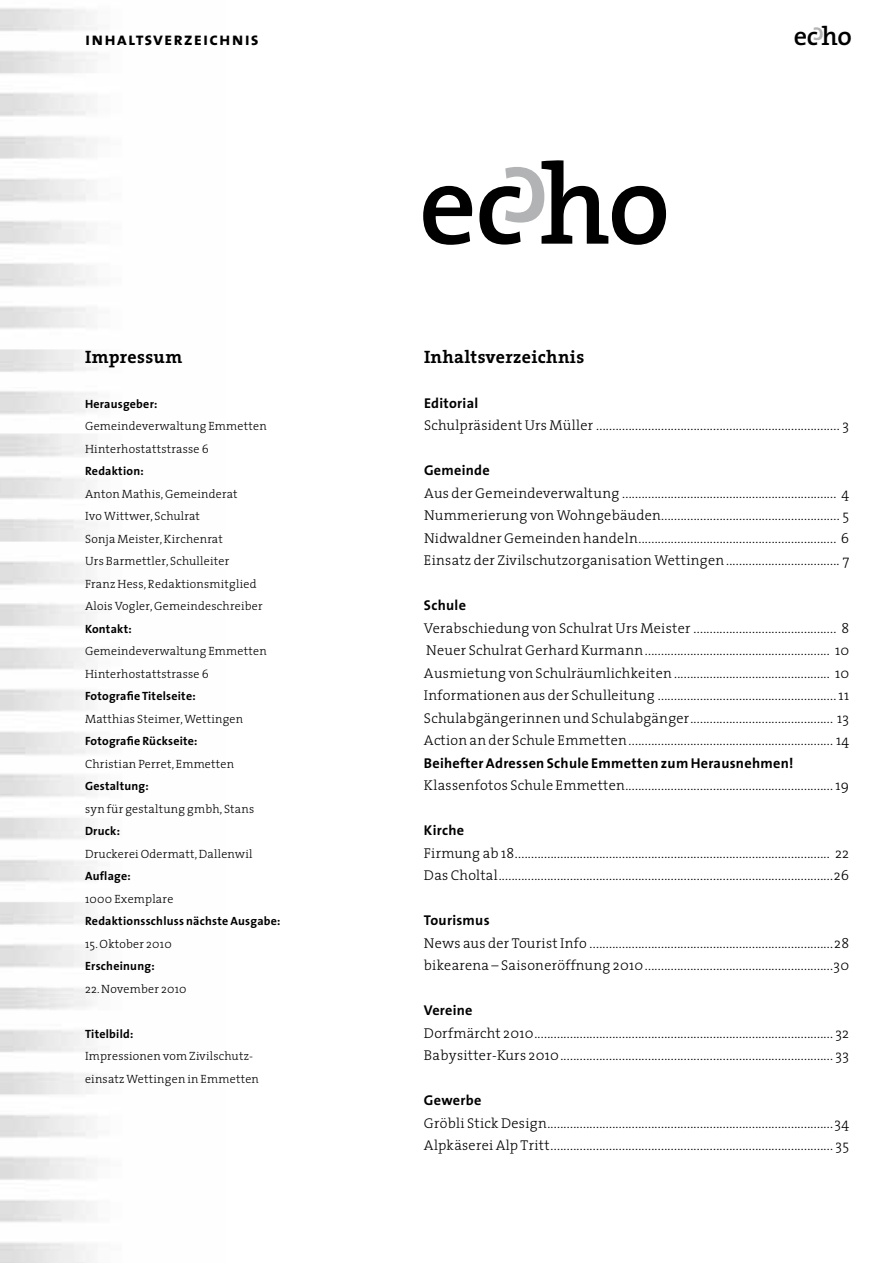
<style>
.page{position:relative;width:893px;height:1263px;background:#fff}
.page>*{position:absolute;margin:0;border:0;box-sizing:border-box;transform-origin:0 0}
.t1{font:600 113.85px "The Serif";color:#000}
.t2{font:600 26.25px "The Serif";color:#000}
.t3{font:700 18px "The Serif";letter-spacing:.02em;color:#000}
.t4{font:18px "The Sans Bold Caps";letter-spacing:.06em;color:#000}
.t5{font:300 14.25px/22.5px "The Serif";letter-spacing:.02em;color:#000}
.t6{font:700 14.25px "The Sans";letter-spacing:.02em;color:#000}
.t7{font:300 12px/22.5px "The Serif";letter-spacing:.02em;color:#000}
.t8{font:700 12px "The Sans";letter-spacing:.02em;color:#000}
.s1{font-family:"The Sans"}
</style>
<div class="page">
<p class="t4" style="left:85px;top:24px;width:175px">inhaltsverzeichnis</p>
<h2 class="t2" style="left:794px;top:14px;width:60px">e<span class="s1">c</span>ho</h2>
<p class="t3" style="left:85px;top:341px;width:99px">Impressum</p>
<p class="t8" style="left:85px;top:393px;width:74px">Herausgeber:</p>
<p class="t7" style="left:85px;top:414px;width:183px">Gemeindeverwaltung Emmetten<br>Hinterhostattstrasse 6</p>
<p class="t8" style="left:85px;top:461px;width:60px">Redaktion:</p>
<p class="t7" style="left:85px;top:482px;width:179px">Anton Mathis, Gemeinderat<br>Ivo Wittwer, Schulrat<br>Sonja Meister, Kirchenrat<br>Urs Barmettler, Schulleiter<br>Franz Hess, Redaktionsmitglied<br>Alois Vogler, Gemeindeschreiber</p>
<p class="t8" style="left:85px;top:618px;width:48px">Kontakt:</p>
<p class="t7" style="left:85px;top:639px;width:183px">Gemeindeverwaltung Emmetten<br>Hinterhostattstrasse 6</p>
<p class="t8" style="left:85px;top:686px;width:112px">Fotografie Titelseite:</p>
<p class="t7" style="left:85px;top:707px;width:160px">Matthias Steimer, Wettingen</p>
<p class="t8" style="left:85px;top:731px;width:114px">Fotografie Rückseite:</p>
<p class="t7" style="left:85px;top:752px;width:151px">Christian Perret, Emmetten</p>
<p class="t8" style="left:85px;top:776px;width:65px">Gestaltung:</p>
<p class="t7" style="left:85px;top:797px;width:171px">syn für gestaltung gmbh, Stans</p>
<p class="t8" style="left:85px;top:821px;width:36px">Druck:</p>
<p class="t7" style="left:85px;top:842px;width:169px">Druckerei Odermatt, Dallenwil</p>
<p class="t8" style="left:85px;top:866px;width:47px">Auflage:</p>
<p class="t7" style="left:85px;top:887px;width:90px">1000 Exemplare</p>
<p class="t8" style="left:85px;top:911px;width:197px">Redaktionsschluss nächste Ausgabe:</p>
<p class="t7" style="left:85px;top:932px;width:88px">15. Oktober 2010</p>
<p class="t8" style="left:85px;top:956px;width:71px">Erscheinung:</p>
<p class="t7" style="left:85px;top:977px;width:103px">22. November 2010</p>
<p class="t8" style="left:85px;top:1023px;width:50px">Titelbild:</p>
<p class="t7" style="left:85px;top:1044px;width:175px">Impressionen vom Zivilschutz&shy;einsatz Wettingen in Emmetten</p>
<h1 class="t1" style="left:419px;top:110px;width:253px">e<span class="s1">c</span>ho</h1>
<p class="t3" style="left:424px;top:341px;width:162px">Inhaltsverzeichnis</p>
<p class="t6" style="left:424px;top:391px;width:56px">Editorial</p>
<p class="t5" style="left:424px;top:413px;width:427px">Schulpräsident Urs Müller ........................................................................... 3</p>
<p class="t6" style="left:424px;top:458px;width:67px">Gemeinde</p>
<p class="t5" style="left:424px;top:481px;width:427px;text-align:justify">Aus der Gemeindeverwaltung .................................................................. 4<br>Nummerierung von Wohngebäuden....................................................... 5<br>Nidwaldner Gemeinden handeln............................................................. 6<br>Einsatz der Zivilschutzorganisation Wettingen................................... 7</p>
<p class="t6" style="left:424px;top:593px;width:44px">Schule</p>
<p class="t5" style="left:424px;top:616px;width:427px;text-align:justify">Verabschiedung von Schulrat Urs Meister ............................................ 8<br>Neuer Schulrat Gerhard Kurmann......................................................... 10<br>Ausmietung von Schulräumlichkeiten ................................................ 10<br>Informationen aus der Schulleitung ....................................................... 11<br>Schulabgängerinnen und Schulabgänger............................................ 13<br>Action an der Schule Emmetten............................................................... 14</p>
<p class="t6" style="left:424px;top:751px;width:371px">Beihefter Adressen Schule Emmetten zum Herausnehmen!</p>
<p class="t5" style="left:424px;top:774px;width:427px">Klassenfotos Schule Emmetten................................................................19</p>
<p class="t6" style="left:424px;top:818px;width:42px">Kirche</p>
<p class="t5" style="left:424px;top:841px;width:427px">Firmung ab 18................................................................................................. 22<br>Das Choltal.......................................................................................................26</p>
<p class="t6" style="left:424px;top:908px;width:67px">Tourismus</p>
<p class="t5" style="left:424px;top:931px;width:427px">News aus der Tourist Info ...........................................................................28 bikearena – Saisoneröffnung 2010..........................................................30</p>
<p class="t6" style="left:424px;top:998px;width:50px">Vereine</p>
<p class="t5" style="left:424px;top:1021px;width:427px">Dorfmärcht 2010............................................................................................ 32<br>Babysitter-Kurs 2010.................................................................................... 33</p>
<p class="t6" style="left:424px;top:1088px;width:59px">Gewerbe</p>
<p class="t5" style="left:424px;top:1111px;width:427px">Gröbli Stick Design........................................................................................34<br>Alpkäserei Alp Tritt....................................................................................... 35</p>
</div>
